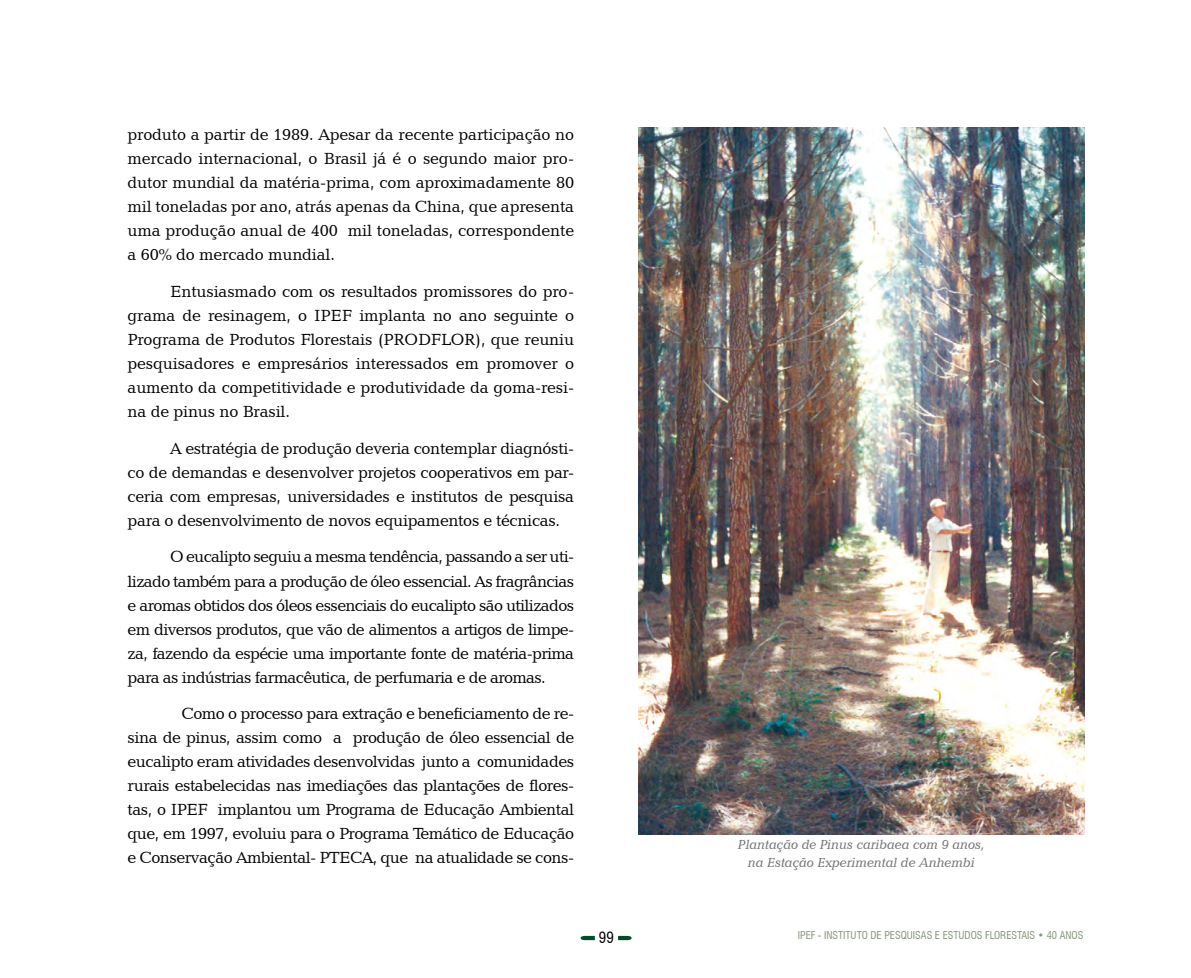
<style>
.page{position:relative;width:1191px;height:978px;background:#fff}
.page>*{position:absolute;margin:0;border:0;box-sizing:border-box;transform-origin:0 0}
.corpo{font:16.5px/24px "Candida BT";letter-spacing:-.02em;color:#000;text-align:justify}
.t1{font:condensed 15px "Swiss 721 BT";color:#000}
.Legenda{font:italic 13.5px "Candida BT";letter-spacing:-.01em;color:#707173}
.t2{font:condensed 10.5px "Swiss 721 BT";color:#87947b}
</style>
<div class="page">
<svg style="left:580px;top:936px;width:51px;height:4px"></svg>
<img style="left:638px;top:128px;width:446px;height:706px">
<p class="corpo" style="left:128px;top:122px;width:448px">produto a partir de 1989. Apesar da recente participação no mercado internacional, o Brasil já é o segundo maior pro&shy;dutor mundial da matéria-prima, com aproximadamente 80 mil toneladas por ano, atrás apenas da China, que apresenta uma produção anual de 400 mil toneladas, correspondente a 60% do mercado mundial.</p>
<p class="corpo" style="left:128px;top:279px;width:448px;text-indent:43px">Entusiasmado com os resultados promissores do pro&shy;grama de resinagem, o IPEF implanta no ano seguinte o Programa de Produtos Florestais (PRODFLOR), que reuniu pesquisadores e empresários interessados em promover o aumento da competitividade e produtividade da goma-resi&shy;na de pinus no Brasil.</p>
<p class="corpo" style="left:128px;top:436px;width:448px;text-indent:43px">A estratégia de produção deveria contemplar diagnósti&shy;co de demandas e desenvolver projetos cooperativos em par&shy;ceria com empresas, universidades e institutos de pesquisa para o desenvolvimento de novos equipamentos e técnicas.</p>
<p class="corpo" style="left:128px;top:544px;width:448px;text-indent:43px">O eucalipto seguiu a mesma tendência, passando a ser uti&shy;lizado também para a produção de óleo essencial. As fragrâncias e aromas obtidos dos óleos essenciais do eucalipto são utilizados em diversos produtos, que vão de alimentos a artigos de limpe&shy;za, fazendo da espécie uma importante fonte de matéria-prima para as indústrias farmacêutica, de perfumaria e de aromas.</p>
<p class="corpo" style="left:128px;top:701px;width:448px;text-indent:54px">Como o processo para extração e beneficiamento de re&shy;sina de pinus, assim como a produção de óleo essencial de eucalipto eram atividades desenvolvidas junto a comunidades rurais estabelecidas nas imediações das plantações de flores&shy;tas, o IPEF implantou um Programa de Educação Ambiental que, em 1997, evoluiu para o Programa Temático de Educação e Conservação Ambiental- PTECA, que na atualidade se cons-</p>
<p class="Legenda" style="left:738px;top:836px;width:248px">Plantação de Pinus caribaea com 9 anos,</p>
<p class="Legenda" style="left:748px;top:854px;width:228px">na Estação Experimental de Anhembi</p>
<p class="t1" style="left:599px;top:928px;width:16px">99</p>
<p class="t2" style="left:798px;top:929px;width:287px">IPEF - INSTITUTO DE PESQUISAS E ESTUDOS FLORESTAIS • 40 ANOS</p>
</div>
